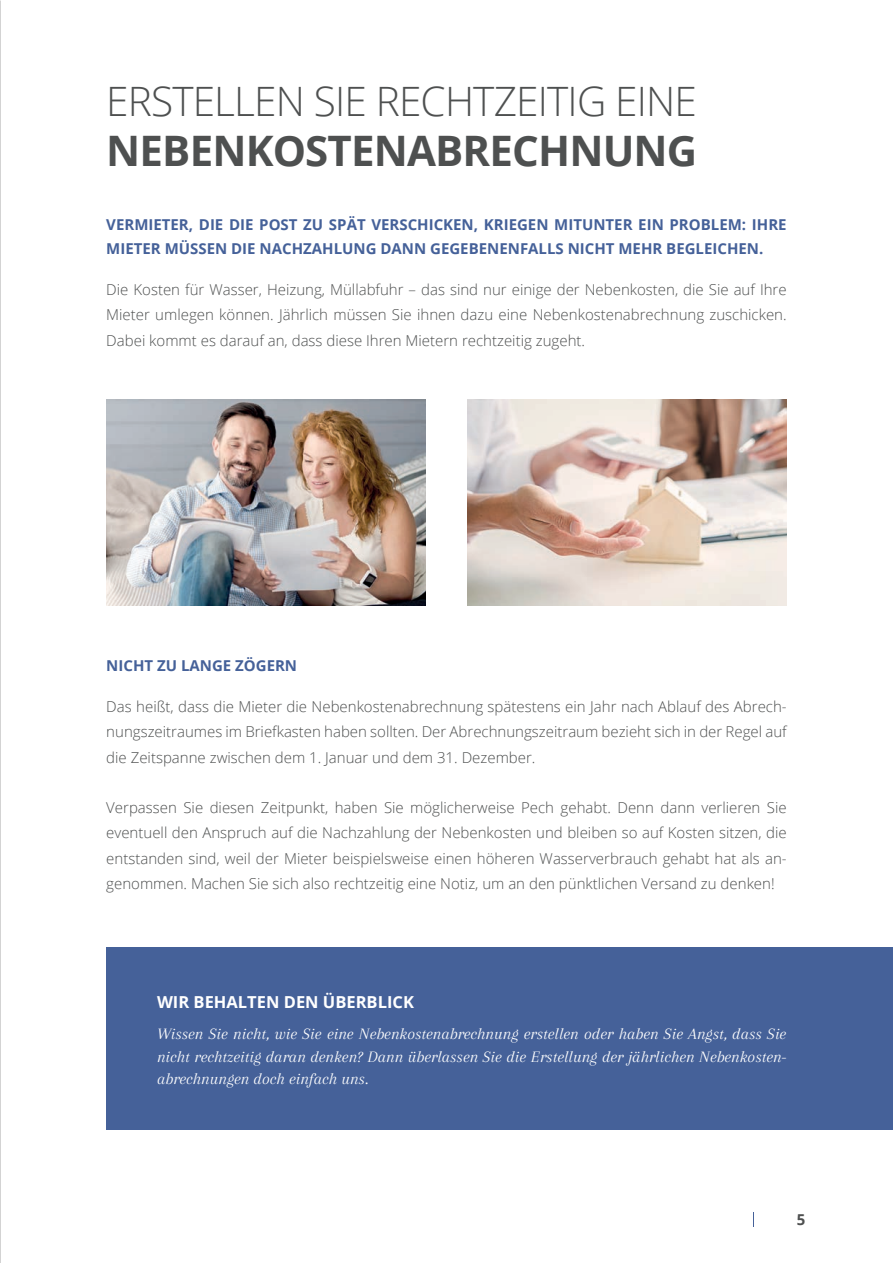
<style>
.page{position:relative;width:893px;height:1263px;background:#fff}
.page>*{position:absolute;margin:0;border:0;box-sizing:border-box;transform-origin:0 0}
.t1{font:700 42px "Open Sans";letter-spacing:-.02em;color:#4e5050}
.t2{font:300 40.5px "Open Sans";letter-spacing:-.02em;color:#4e5050}
.t3{font:italic 16.5px/22.5px "Arapey";color:#fff;text-align:justify}
.t4{font:700 16.5px "Open Sans";color:#fff}
.t5{font:300 15px/25.5px "Open Sans";color:#4e5050;text-align:justify}
.t6{font:700 15px/24px "Open Sans";color:#456199}
.t7{font:700 15px "Open Sans";color:#4e5050}
</style>
<div class="page">
<svg style="left:753px;top:1212px;width:1px;height:14px"></svg>
<img style="left:106px;top:400px;width:319px;height:206px">
<img style="left:468px;top:400px;width:319px;height:206px">
<div style="left:106px;top:947px;width:787px;height:183px;background:#456199"></div>
<h2 class="t2" style="left:106px;top:74px;width:592px">ERSTELLEN SIE RECHTZEITIG EINE</h2>
<h1 class="t1" style="left:106px;top:121px;width:592px">NEBENKOSTENABRECHNUNG</h1>
<p class="t6" style="left:106px;top:212px;width:682px">VERMIETER, DIE DIE POST ZU SPÄT VERSCHICKEN, KRIEGEN MITUNTER EIN PROBLEM: IHRE<br>MIETER MÜSSEN DIE NACHZAHLUNG DANN GEGEBENENFALLS NICHT MEHR BEGLEICHEN.</p>
<p class="t5" style="left:106px;top:276px;width:682px">Die Kosten für Wasser, Heizung, Müllabfuhr – das sind nur einige der Nebenkosten, die Sie auf Ihre Mieter umlegen können. Jährlich müssen Sie ihnen dazu eine Nebenkostenabrechnung zuschicken.<br>Dabei kommt es darauf an, dass diese Ihren Mietern rechtzeitig zugeht.</p>
<p class="t6" style="left:106px;top:654px;width:192px">NICHT ZU LANGE ZÖGERN</p>
<p class="t5" style="left:106px;top:693px;width:682px">Das heißt, dass die Mieter die Nebenkostenabrechnung spätestens ein Jahr nach Ablauf des Abrech&shy;nungszeitraumes im Briefkasten haben sollten. Der Abrechnungszeitraum bezieht sich in der Regel auf die Zeitspanne zwischen dem 1. Januar und dem 31. Dezember.</p>
<p class="t5" style="left:106px;top:794px;width:682px">Verpassen Sie diesen Zeitpunkt, haben Sie möglicherweise Pech gehabt. Denn dann verlieren Sie eventuell den Anspruch auf die Nachzahlung der Nebenkosten und bleiben so auf Kosten sitzen, die entstanden sind, weil der Mieter beispielsweise einen höheren Wasserverbrauch gehabt hat als an&shy;genommen. Machen Sie sich also rechtzeitig eine Notiz, um an den pünktlichen Versand zu denken!</p>
<p class="t4" style="left:157px;top:990px;width:258px">WIR BEHALTEN DEN ÜBERBLICK</p>
<p class="t3" style="left:157px;top:1023px;width:631px">Wissen Sie nicht, wie Sie eine Nebenkostenabrechnung erstellen oder haben Sie Angst, dass Sie nicht rechtzeitig daran denken? Dann überlassen Sie die Erstellung der jährlichen Nebenkosten&shy;abrechnungen doch einfach uns.</p>
<p class="t7" style="left:797px;top:1209px;width:10px">5</p>
</div>
